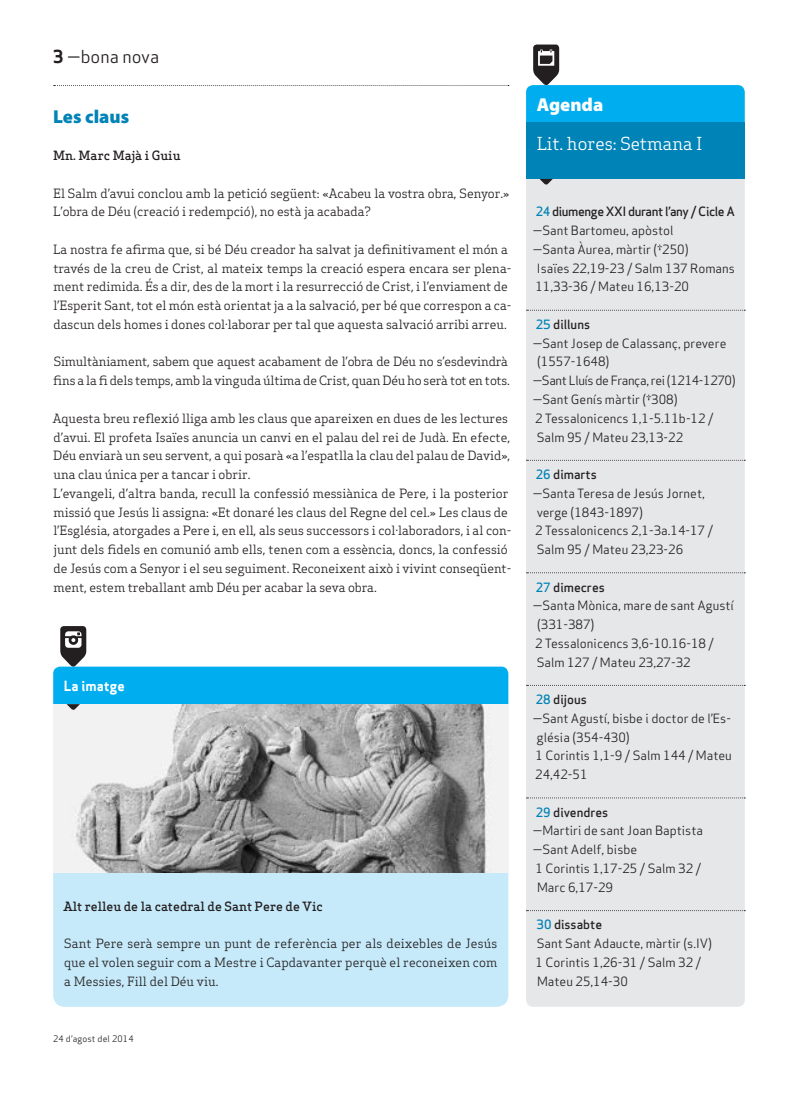
<style>
.page{position:relative;width:798px;height:1099px;background:#fff}
.page>*{position:absolute;margin:0;border:0;box-sizing:border-box;transform-origin:0 0}
.t1{font:900 18.75px "Myriad Pro";color:#0083b6}
.t2{font:900 18.75px "Myriad Pro";color:#fff}
.t3{font:17.5px "Apex Serif";color:#fff}
.t4{font:17.5px "Apex Sans Book T";color:#231f20}
.t5{font:13.75px "Apex Sans Bold T";color:#fff}
.t6{font:12.5px/18.8px "Apex Serif";color:#231f20}
.t7{font:12.5px/18.8px "Apex Sans Book T";color:#231f20}
.t8{font:12.5px "Apex Sans Medium T";color:#231f20}
.t9{font:500 12.5px "Apex Serif";color:#231f20}
.t10{font:12.5px "Apex Sans Book T";letter-spacing:-.03em;color:#231f20}
.t11{font:12.5px "Apex Sans Medium T";letter-spacing:-.03em;color:#231f20}
.t12{font:8.75px "Apex Sans Book T";letter-spacing:.02em;color:#231f20}
.s1{font-family:"Apex Sans Bold T"}
.s2{color:#0083b6}
</style>
<div class="page">
<div style="left:526px;top:179px;width:218px;height:827px;background:#e6e7e9"></div>
<svg style="left:526px;top:310px;width:219px;height:1px"></svg>
<svg style="left:526px;top:460px;width:219px;height:1px"></svg>
<svg style="left:526px;top:572px;width:219px;height:1px"></svg>
<svg style="left:526px;top:685px;width:219px;height:1px"></svg>
<svg style="left:526px;top:797px;width:219px;height:1px"></svg>
<svg style="left:526px;top:910px;width:219px;height:1px"></svg>
<svg style="left:54px;top:85px;width:454px;height:1px"></svg>
<div style="left:526px;top:123px;width:218px;height:56px;background:#0083b6"></div>
<svg style="left:526px;top:45px;width:218px;height:78px"></svg>
<svg style="left:539px;top:179px;width:13px;height:6px"></svg>
<div style="left:53px;top:873px;width:455px;height:133px;background:#c6eafa"></div>
<img style="left:53px;top:710px;width:455px;height:163px">
<svg style="left:53px;top:626px;width:455px;height:84px"></svg>
<h2 class="t4" style="left:53px;top:46px;width:107px"><span class="s1">3</span> —bona nova</h2>
<h1 class="t1" style="left:53px;top:104px;width:77px">Les claus</h1>
<p class="t9" style="left:53px;top:148px;width:129px">Mn. Marc Majà i Guiu</p>
<p class="t6" style="left:53px;top:183px;width:457px">El Salm d’avui conclou amb la petició següent: «Acabeu la vostra obra, Senyor.»<br>L’obra de Déu (creació i redempció), no està ja acabada?</p>
<p class="t6" style="left:53px;top:240px;width:459px">La nostra fe afirma que, si bé Déu creador ha salvat ja definitivament el món a través de la creu de Crist, al mateix temps la creació espera encara ser plena&shy;ment redimida. És a dir, des de la mort i la resurrecció de Crist, i l’enviament de l’Esperit Sant, tot el món està orientat ja a la salvació, per bé que correspon a ca&shy;dascun dels homes i dones col·laborar per tal que aquesta salvació arribi arreu.</p>
<p class="t6" style="left:53px;top:352px;width:458px">Simultàniament, sabem que aquest acabament de l’obra de Déu no s’esdevindrà fins a la fi dels temps, amb la vinguda última de Crist, quan Déu ho serà tot en tots.</p>
<p class="t6" style="left:53px;top:408px;width:460px">Aquesta breu reflexió lliga amb les claus que apareixen en dues de les lectures d’avui. El profeta Isaïes anuncia un canvi en el palau del rei de Judà. En efecte, Déu enviarà un seu servent, a qui posarà «a l’espatlla la clau del palau de David», una clau única per a tancar i obrir.<br>L’evangeli, d’altra banda, recull la confessió messiànica de Pere, i la posterior missió que Jesús li assigna: «Et donaré les claus del Regne del cel.» Les claus de l’Església, atorgades a Pere i, en ell, als seus successors i col·laboradors, i al con&shy;junt dels fidels en comunió amb ells, tenen com a essència, doncs, la confessió de Jesús com a Senyor i el seu seguiment. Reconeixent això i vivint conseqüent&shy;ment, estem treballant amb Déu per acabar la seva obra.</p>
<p class="t5" style="left:64px;top:676px;width:62px">La imatge</p>
<p class="t9" style="left:63px;top:898px;width:261px">Alt relleu de la catedral de Sant Pere de Vic</p>
<p class="t6" style="left:64px;top:933px;width:434px;text-align:justify">Sant Pere serà sempre un punt de referència per als deixebles de Jesús que el volen seguir com a Mestre i Capdavanter perquè el reconeixen com a Messies, Fill del Déu viu.</p>
<p class="t12" style="left:53px;top:1032px;width:82px">24 d’agost del 2014</p>
<h1 class="t2" style="left:536px;top:92px;width:68px">Agenda</h1>
<h2 class="t3" style="left:536px;top:133px;width:167px">Lit. hores: Setmana I</h2>
<p class="t11" style="left:535px;top:204px;width:201px"><span class="s2">24</span> diumenge XXI durant l’any / Cicle A</p>
<p class="t7" style="left:532px;top:221px;width:142px">—Sant Bartomeu, apòstol</p>
<p class="t7" style="left:532px;top:240px;width:157px">—Santa Àurea, màrtir (†250)</p>
<p class="t7" style="left:536px;top:258px;width:199px">Isaïes 22,19-23 / Salm 137 Romans</p>
<p class="t7" style="left:535px;top:277px;width:155px">11,33-36 / Mateu 16,13-20</p>
<p class="t8" style="left:535px;top:316px;width:56px"><span class="s2">25</span> dilluns</p>
<p class="t7" style="left:532px;top:333px;width:195px">—Sant Josep de Calassanç, prevere</p>
<p class="t7" style="left:537px;top:352px;width:74px">(1557-1648)</p>
<p class="t10" style="left:532px;top:372px;width:204px">—Sant Lluís de França, rei (1214-1270)</p>
<p class="t7" style="left:532px;top:390px;width:146px">—Sant Genís màrtir (†308)</p>
<p class="t7" style="left:535px;top:408px;width:180px">2 Tessalonicencs 1,1-5.11b-12 /</p>
<p class="t7" style="left:536px;top:427px;width:148px">Salm 95 / Mateu 23,13-22</p>
<p class="t8" style="left:535px;top:466px;width:62px"><span class="s2">26</span> dimarts</p>
<p class="t7" style="left:532px;top:483px;width:182px">—Santa Teresa de Jesús Jornet, verge (1843-1897)<br>2 Tessalonicencs 2,1-3a.14-17 /<br>Salm 95 / Mateu 23,23-26</p>
<p class="t8" style="left:535px;top:579px;width:71px"><span class="s2">27</span> dimecres</p>
<p class="t7" style="left:532px;top:596px;width:203px">—Santa Mònica, mare de sant Agustí (331-387)<br>2 Tessalonicencs 3,6-10.16-18 /<br>Salm 127 / Mateu 23,27-32</p>
<p class="t8" style="left:535px;top:691px;width:52px"><span class="s2">28</span> dijous</p>
<p class="t7" style="left:532px;top:708px;width:200px">—Sant Agustí, bisbe i doctor de l’Es&shy;glésia (354-430)<br>1 Corintis 1,1-9 / Salm 144 / Mateu<br>24,42-51</p>
<p class="t8" style="left:535px;top:804px;width:74px"><span class="s2">29</span> divendres</p>
<p class="t7" style="left:532px;top:821px;width:172px">—Martiri de sant Joan Baptista</p>
<p class="t7" style="left:532px;top:840px;width:106px">—Sant Adelf, bisbe</p>
<p class="t7" style="left:535px;top:858px;width:167px">1 Corintis 1,17-25 / Salm 32 /</p>
<p class="t7" style="left:537px;top:877px;width:77px">Marc 6,17-29</p>
<p class="t8" style="left:536px;top:916px;width:67px"><span class="s2">30</span> dissabte</p>
<p class="t7" style="left:535px;top:933px;width:178px">Sant Sant Adaucte, màrtir (s.IV)<br>1 Corintis 1,26-31 / Salm 32 /<br>Mateu 25,14-30</p>
</div>
